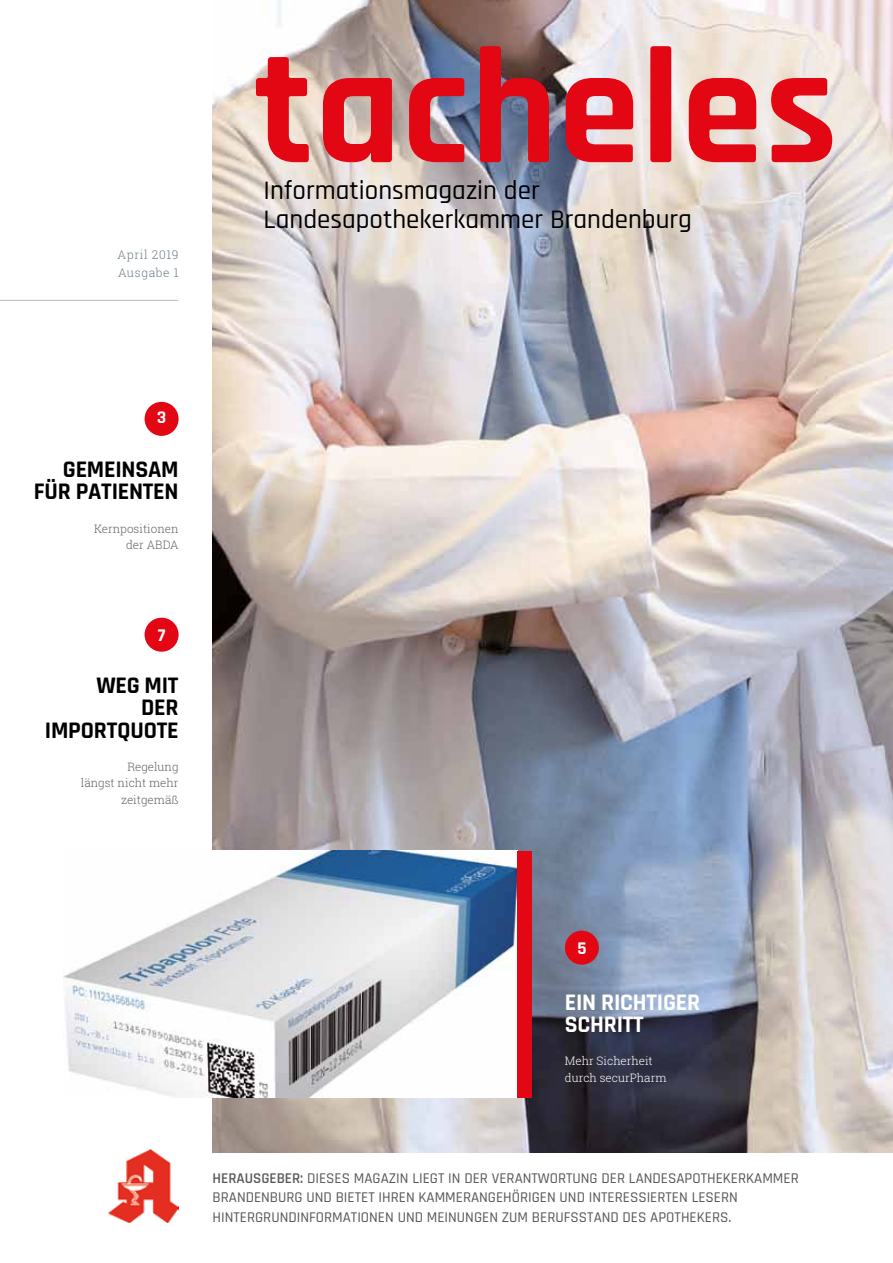
<style>
.page{position:relative;width:893px;height:1263px;background:#fff}
.page>*{position:absolute;margin:0;border:0;box-sizing:border-box;transform-origin:0 0}
.t1{font:700 165px "Rajdhani";letter-spacing:.005em;color:#e30613}
.t2{font:500 27px/28.5px "Rajdhani";color:#000}
.t3{font:700 24px/22.5px "Rajdhani";letter-spacing:-.01em;color:#000;text-align:right}
.t4{font:700 24px/22.5px "Rajdhani";letter-spacing:-.01em;color:#fff}
.t5{font:700 18px "Rajdhani";color:#fff}
.t6{font:500 15px/19.5px "Rajdhani";color:#575756}
.t7{font:300 12px/18px "Roboto Slab";letter-spacing:.05em;color:#6c7c85}
.t8{font:300 11.7px/16.5px "Roboto Slab";color:#646363;text-align:right}
.t9{font:300 11.7px/16.5px "Roboto Slab";color:#fff}
.s1{font-weight:600}
</style>
<div class="page">
<div style="left:145px;top:618px;width:34px;height:34px;background:#e30613;border-radius:50%"></div>
<img style="left:213px;top:0;width:680px;height:1153px">
<div style="left:145px;top:402px;width:34px;height:34px;background:#e30613;border-radius:50%"></div>
<hr style="left:0;top:300px;width:178px;height:1px;background:#000">
<img style="left:64px;top:851px;width:453px;height:246px">
<div style="left:517px;top:851px;width:14px;height:246px;background:#e30613"></div>
<div style="left:565px;top:931px;width:34px;height:34px;background:#e30613;border-radius:50%"></div>
<img style="left:108px;top:1149px;width:71px;height:73px">
<p class="t7" style="left:118px;top:245px;width:63px">April 2019<br>Ausgabe 1</p>
<p class="t5" style="left:157px;top:407px;width:11px">3</p>
<h3 class="t3" style="left:34px;top:459px;width:146px">GEMEINSAM<br>FÜR PATIENTEN</h3>
<p class="t8" style="left:94px;top:520px;width:86px">Kernpositionen der ABDA</p>
<p class="t5" style="left:158px;top:625px;width:9px">7</p>
<h3 class="t3" style="left:45px;top:674px;width:135px">WEG MIT<br>DER<br>IMPORTQUOTE</h3>
<p class="t8" style="left:81px;top:758px;width:99px">Regelung<br>längst nicht mehr zeitgemäß</p>
<h1 class="t1" style="left:255px;top:9px;width:584px">tacheles</h1>
<h2 class="t2" style="left:264px;top:177px;width:430px">I NFORMATIONSMAGAZIN DER<br>LANDESAPOTHEKERKAMMER BRANDENBURG</h2>
<p class="t5" style="left:577px;top:938px;width:11px">5</p>
<h3 class="t4" style="left:565px;top:991px;width:137px">EIN RICHTIGER<br>SCHRITT</h3>
<p class="t9" style="left:565px;top:1052px;width:103px">Mehr Sicherheit durch securPharm</p>
<p class="t6" style="left:213px;top:1169px;width:588px"><span class="s1">HERAUSGEBER:</span> DIESES MAGAZIN LIEGT IN DER VERANTWORTUNG DER LANDESAPOTHEKERKAMM ER<br>BRANDENBURG UND BIETET IHREN</p>
<p class="t6" style="left:213px;top:1188px;width:527px;text-indent:206px">KAMMERANGEHÖRIGEN UND INTERESSIERTEN LESERN<br>HINTERGRUNDINFORMATIONEN UND MEINUNGEN ZUM BERUFSSTAND DES APOTHEKERS.</p>
</div>
